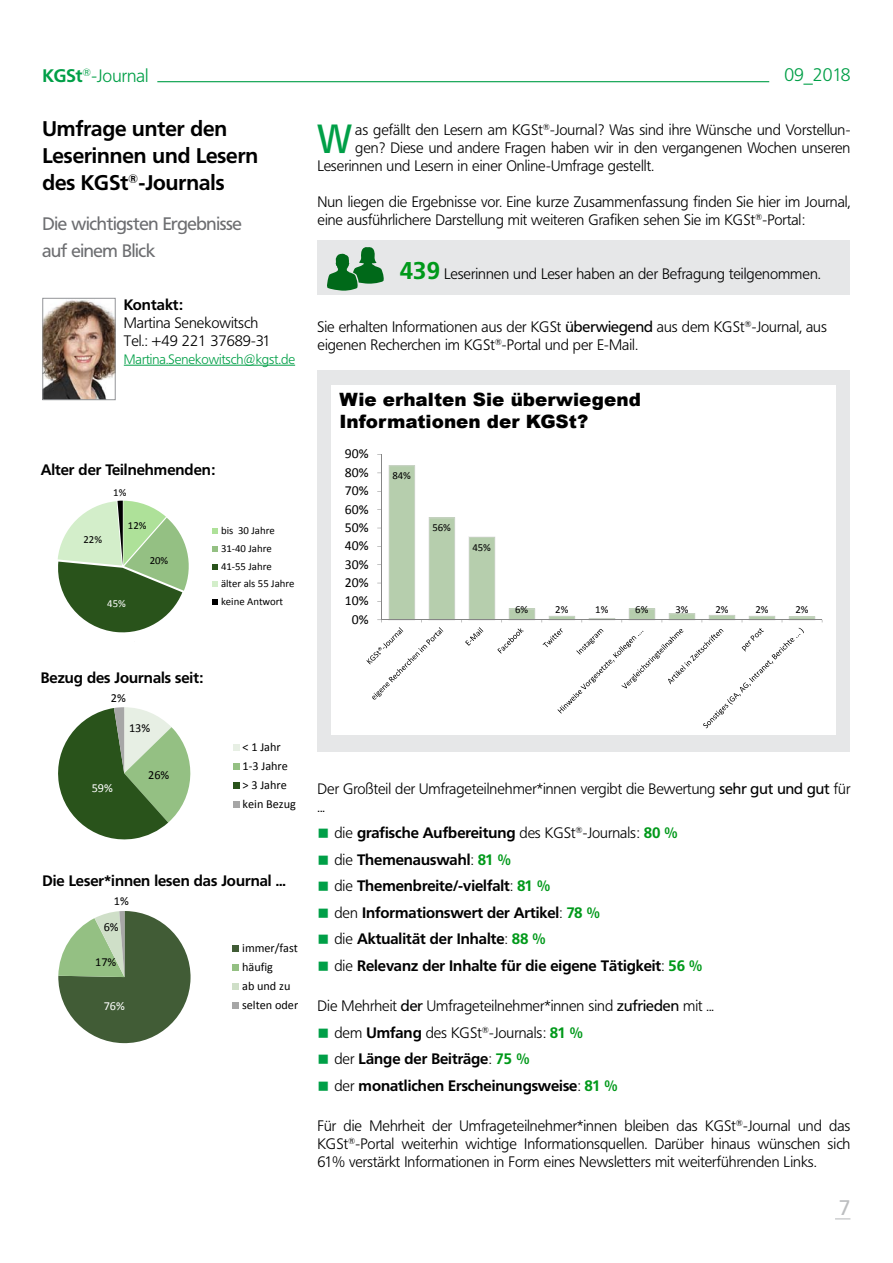
<style>
.page{position:relative;width:893px;height:1263px;background:#fff}
.page>*{position:absolute;margin:0;border:0;box-sizing:border-box;transform-origin:0 0}
.t1{font:40.5px "Frutiger BQ";color:#009f47}
.t2{font:700 21px/27px "Frutiger BQ";color:#000}
.t3{font:21px "Frutiger BQ";color:#bcbec0}
.t4{font:900 18.3px/22.2px "Arial";color:#000}
.t5{font:18px/27px "Frutiger BQ";letter-spacing:-.02em;color:#6d6e71}
.t6{font:300 18px "Frutiger BQ";color:#009f47}
.t7{font:300 15px/18px "Frutiger BQ";color:#000}
.t8{font:700 15px/26.5px "Frutiger BQ";color:#000}
.t9{font:13.8px "Calibri";color:#000}
.t10{font:300 13.5px "Frutiger BQ";color:#009f47}
.t11{font:12.3px/19px "Calibri";color:#000}
.t12{font:12.3px "Calibri";color:#fff}
.t13{font:10.8px/17.5px "Calibri";color:#000}
.t14{font:10.8px "Calibri";color:#fff}
.s1{font-weight:700}
.s2{font-weight:700;font-size:24px;color:#00991a}
.s3{font-weight:400}
.s4{font-weight:300}
.s5{color:#00991a}
.s6{font-weight:700;color:#00991a}
</style>
<div class="page">
<svg style="left:835px;top:1218px;width:15px;height:1px"></svg>
<hr style="left:157px;top:81px;width:612px;height:1px;background:#009f47">
<div style="left:317px;top:241px;width:533px;height:54px;background:#e6e7e8"></div>
<div style="left:317px;top:370px;width:533px;height:381px;background:#e6e7e8"></div>
<div style="left:331px;top:385px;width:505px;height:350px;background:#fff"></div>
<hr style="left:588px;top:618px;width:27px;height:2px;background:#d9d9d9">
<hr style="left:789px;top:616px;width:26px;height:4px;background:#c3d2bd">
<hr style="left:789px;top:617px;width:26px;height:3px;background:#d9d9d9">
<hr style="left:381px;top:454px;width:1px;height:166px;background:#868686">
<hr style="left:382px;top:619px;width:440px;height:1px;background:#868686">
<svg style="left:542px;top:616px;width:33px;height:6px"></svg>
<svg style="left:622px;top:608px;width:33px;height:14px"></svg>
<svg style="left:662px;top:613px;width:33px;height:9px"></svg>
<svg style="left:702px;top:615px;width:33px;height:7px"></svg>
<svg style="left:742px;top:616px;width:33px;height:6px"></svg>
<svg style="left:366px;top:465px;width:89px;height:234px"></svg>
<svg style="left:461px;top:536px;width:74px;height:117px"></svg>
<svg style="left:543px;top:628px;width:261px;height:100px"></svg>
<svg style="left:57px;top:501px;width:132px;height:132px"></svg>
<svg style="left:212px;top:528px;width:6px;height:6px"></svg>
<svg style="left:212px;top:546px;width:6px;height:6px"></svg>
<svg style="left:212px;top:564px;width:6px;height:5px"></svg>
<svg style="left:212px;top:581px;width:6px;height:6px"></svg>
<svg style="left:212px;top:599px;width:6px;height:6px"></svg>
<svg style="left:58px;top:707px;width:133px;height:133px"></svg>
<div style="left:233px;top:744px;width:7px;height:7px;background:#e7efe4"></div>
<div style="left:233px;top:763px;width:7px;height:6px;background:#94c083"></div>
<div style="left:233px;top:782px;width:7px;height:7px;background:#29531b"></div>
<div style="left:233px;top:801px;width:7px;height:7px;background:#a6a6a6"></div>
<svg style="left:58px;top:911px;width:133px;height:133px"></svg>
<div style="left:232px;top:945px;width:7px;height:7px;background:#415c36"></div>
<div style="left:232px;top:964px;width:7px;height:7px;background:#94c083"></div>
<div style="left:232px;top:983px;width:7px;height:7px;background:#cfdfc8"></div>
<div style="left:232px;top:1002px;width:7px;height:7px;background:#a6a6a6"></div>
<svg style="left:327px;top:247px;width:57px;height:44px"></svg>
<hr style="left:124px;top:365px;width:171px;height:1px;background:#009f47">
<img style="left:45px;top:300px;width:68px;height:98px">
<div style="left:43px;top:298px;width:72px;height:102px;border:1px solid #939598"></div>
<p class="t6" style="left:43px;top:65px;width:107px"><span class="s1">KGSt</span><sup>®</sup>-Journal</p>
<p class="t6" style="left:784px;top:65px;width:68px">09_2018</p>
<h1 class="t1" style="left:317px;top:115px;width:36px">W</h1>
<p class="t7" style="left:355px;top:121px;width:497px">as gefällt den Lesern am KGSt<sup>®</sup>-Journal? Was sind ihre Wünsche und Vorstellun-</p>
<h2 class="t2" style="left:42px;top:115px;width:217px">Umfrage unter den<br>Leserinnen und Lesern des KGSt<sup>®</sup>-Journals</h2>
<p class="t5" style="left:42px;top:210px;width:201px">Die wichtigsten Ergebnisse auf einem Blick</p>
<p class="t7" style="left:355px;top:139px;width:497px">gen? Diese und andere Fragen haben wir in den vergangenen Wochen unseren</p>
<p class="t7" style="left:317px;top:157px;width:338px">Leserinnen und Lesern in einer Online-Umfrage gestellt.</p>
<p class="t7" style="left:317px;top:193px;width:534px">Nun liegen die Ergebnisse vor. Eine kurze Zusammenfassung finden Sie hier im Journal, eine ausführlichere Darstellung mit weiteren Grafiken sehen Sie im KGSt<sup>®</sup>-Portal:</p>
<p class="t7" style="left:400px;top:265px;width:422px"><span class="s2">439</span> Leserinnen und Leser haben an der Befragung teilgenommen.</p>
<p class="t8" style="left:124px;top:291px;width:61px">Kontakt:</p>
<p class="t7" style="left:124px;top:314px;width:148px">Martina Senekowitsch<br>Tel.: +49 221 37689-31</p>
<p class="t10" style="left:124px;top:351px;width:173px">Martina.Senekowitsch@kgst.de</p>
<p class="t7" style="left:317px;top:318px;width:511px">Sie erhalten Informationen aus der KGSt <span class="s3">überwiegend</span> aus dem KGSt<sup>®</sup>-Journal, aus eigenen Recherchen im KGSt<sup>®</sup>-Portal und per E-Mail.</p>
<p class="t4" style="left:339px;top:388px;width:303px">Wie erhalten Sie überwiegend<br>Informationen der KGSt?</p>
<p class="t9" style="left:345px;top:445px;width:25px">90%</p>
<p class="t8" style="left:41px;top:457px;width:176px">Alter der Teilnehmenden:</p>
<p class="t4" style="left:4px;top:459px;width:108px">e Angaben</p>
<p class="t9" style="left:345px;top:463px;width:25px">80%</p>
<p class="t13" style="left:392px;top:467px;width:20px">84%</p>
<p class="t13" style="left:113px;top:483px;width:15px">1%</p>
<p class="t9" style="left:345px;top:482px;width:25px">70%</p>
<p class="t9" style="left:345px;top:500px;width:25px">60%</p>
<p class="t13" style="left:83px;top:531px;width:20px">22%</p>
<p class="t13" style="left:128px;top:517px;width:20px">12%</p>
<p class="t13" style="left:150px;top:551px;width:20px">20%</p>
<p class="t14" style="left:107px;top:597px;width:20px">45%</p>
<p class="t13" style="left:221px;top:522px;width:75px">bis 30 Jahre<br>31-40 Jahre<br>41-55 Jahre älter als 55 Jahre keine Antwort</p>
<p class="t9" style="left:345px;top:519px;width:25px">50%</p>
<p class="t9" style="left:345px;top:537px;width:25px">40%</p>
<p class="t9" style="left:345px;top:555px;width:25px">30%</p>
<p class="t9" style="left:345px;top:574px;width:25px">20%</p>
<p class="t9" style="left:345px;top:592px;width:25px">10%</p>
<p class="t9" style="left:352px;top:610px;width:18px">0%</p>
<p class="t13" style="left:432px;top:519px;width:20px">56%</p>
<p class="t13" style="left:472px;top:538px;width:20px">45%</p>
<p class="t13" style="left:515px;top:601px;width:15px">6%</p>
<p class="t13" style="left:555px;top:601px;width:15px">2%</p>
<p class="t13" style="left:595px;top:601px;width:15px">1%</p>
<p class="t13" style="left:635px;top:601px;width:15px">6%</p>
<p class="t13" style="left:675px;top:601px;width:15px">3%</p>
<p class="t13" style="left:715px;top:601px;width:15px">2%</p>
<p class="t13" style="left:755px;top:601px;width:15px">2%</p>
<p class="t13" style="left:795px;top:601px;width:15px">2%</p>
<p class="t8" style="left:41px;top:665px;width:164px">Bezug des Journals seit:</p>
<p class="t11" style="left:111px;top:689px;width:16px">2%</p>
<p class="t11" style="left:129px;top:718px;width:23px">13%</p>
<p class="t11" style="left:148px;top:765px;width:23px">26%</p>
<p class="t13" style="left:228px;top:736px;width:64px">keine Antwort</p>
<p class="t11" style="left:243px;top:737px;width:55px">&lt; 1 Jahr<br>1-3 Jahre &gt; 3 Jahre kein Bezug</p>
<p class="t11" style="left:242px;top:772px;width:47px">&lt; 1 Jahr<br>1-3 Jahre</p>
<p class="t7" style="left:317px;top:780px;width:534px">Der Großteil der Umfrageteilnehmer*innen vergibt die Bewertung <span class="s3">sehr gut und gut</span> für ...</p>
<p class="t8" style="left:334px;top:820px;width:369px"><span class="s4">die</span> grafische Aufbereitung <span class="s4">des KGSt</span><sup>®</sup><span class="s4">-Journals:</span> <span class="s5">80 %<br></span><span class="s4">die</span> Themenauswahl<span class="s4">:</span> <span class="s5">81 %<br></span><span class="s4">die</span> Themenbreite/-vielfalt<span class="s4">:</span> <span class="s5">81 %<br></span><span class="s4">den</span> Informationswert der Artikel<span class="s4">:</span> <span class="s5">78 %<br></span><span class="s4">die</span> Aktualität der Inhalte<span class="s4">:</span> <span class="s5">88 %<br></span><span class="s4">die</span> Relevanz der Inhalte für die eigene Tätigkeit<span class="s4">:</span> <span class="s5">56 %</span></p>
<p class="t7" style="left:334px;top:993px;width:381px;line-height:26.5px;text-indent:-17px">Die Mehrheit <span class="s3">der</span> Umfrageteilnehmer*innen sind <span class="s3">zufrieden</span> mit ... dem <span class="s1">Umfang</span> des KGSt<sup>®</sup>-Journals: <span class="s6">81 %<br></span>der <span class="s1">Länge der Beiträge</span>: <span class="s6">75 %<br></span>der <span class="s1">monatlichen Erscheinungsweise</span>: <span class="s6">81 %</span></p>
<p class="t7" style="left:317px;top:1117px;width:534px;text-align:justify">Für die Mehrheit der Umfrageteilnehmer*innen bleiben das KGSt<sup>®</sup>-Journal und das KGSt<sup>®</sup>-Portal weiterhin wichtige Informationsquellen. Darüber hinaus wünschen sich 61% verstärkt Informationen in Form eines Newsletters mit weiterführenden Links.</p>
<p class="t12" style="left:92px;top:780px;width:23px">59%</p>
<p class="t8" style="left:43px;top:868px;width:245px">Die Leser*innen lesen das Journal ...</p>
<p class="t11" style="left:114px;top:892px;width:16px">1%</p>
<p class="t11" style="left:104px;top:918px;width:16px">6%</p>
<p class="t11" style="left:96px;top:918px;width:14px">17</p>
<p class="t11" style="left:242px;top:938px;width:93px">immer/fast immer häufig<br>ab und zu<br>selten oder nie</p>
<p class="t11" style="left:243px;top:942px;width:50px">ab und zu</p>
<p class="t11" style="left:95px;top:953px;width:23px">17%</p>
<p class="t12" style="left:104px;top:998px;width:23px">76%</p>
<h2 class="t3" style="left:839px;top:1195px;width:13px">7</h2>
</div>
